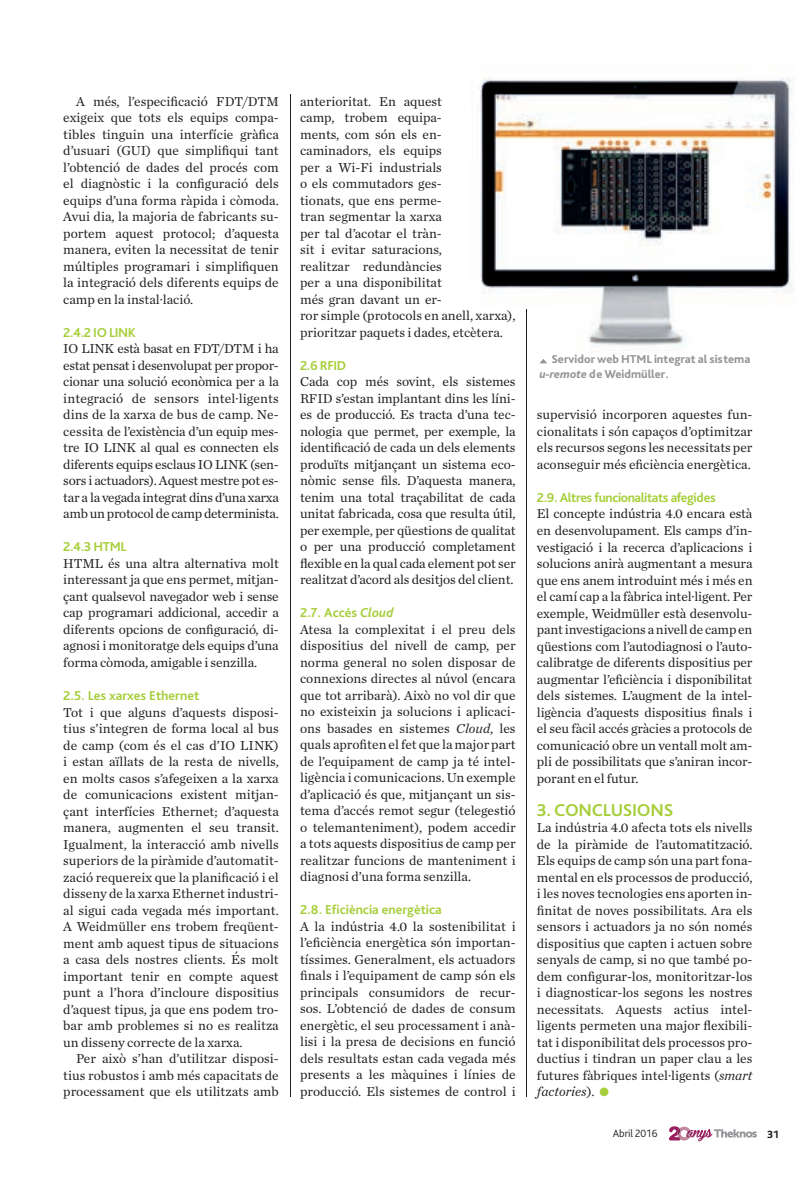
<style>
.page{position:relative;width:812px;height:1183px;background:#fff}
.page>*{position:absolute;margin:0;border:0;box-sizing:border-box;transform-origin:0 0}
.t1{font:700 18px "Bliss Pro";letter-spacing:-.015em;color:#a6ce39}
.t2{font:13.5px/16.5px "Chronicle Text G1";color:#231f20;text-align:justify}
.t3{font:700 13.5px "Bliss Pro";letter-spacing:-.03em;color:#a6ce39}
.t4{font:700 13.5px "Bliss Pro";color:#a6ce39}
.t5{font:800 12px/14.2px "Bliss Pro";color:#939598}
.t6{font:300 11.1px "Bliss Pro";letter-spacing:-.01em;color:#231f20}
.t7{font:800 11.1px "Bliss Pro";color:#231f20}
.s1{font-style:italic}
.s2{color:#a6ce39}
</style>
<div class="page">
<svg style="left:669px;top:1126px;width:88px;height:15px"></svg>
<img style="left:479px;top:78px;width:315px;height:269px">
<hr style="left:290px;top:94px;width:1px;height:1002px;background:#231f20">
<hr style="left:526px;top:309px;width:1px;height:787px;background:#231f20">
<svg style="left:540px;top:359px;width:7px;height:4px"></svg>
<p class="t2" style="left:63px;top:92px;width:217px;text-indent:13px">A més, l’especificació FDT/DTM exigeix que tots els equips compa&shy;tibles tinguin una interfície gràfica d’usuari (GUI) que simplifiqui tant l’obtenció de dades del procés com el diagnòstic i la configuració dels equips d’una forma ràpida i còmoda.<br>Avui dia, la majoria de fabricants su&shy;portem aquest protocol; d’aquesta manera, eviten la necessitat de tenir múltiples programari i simplifiquen la integració dels diferents equips de camp en la instal·lació.</p>
<p class="t3" style="left:63px;top:324px;width:74px">2.4.2 IO LINK</p>
<p class="t2" style="left:63px;top:340px;width:217px">IO LINK està basat en FDT/DTM i ha estat pensat i desenvolupat per propor&shy;cionar una solució econòmica per a la integració de sensors intel·ligents dins de la xarxa de bus de camp. Ne&shy;cessita de l’existència d’un equip mes&shy;tre IO LINK al qual es connecten els diferents equips esclaus IO LINK (sen&shy;sors i actuadors). Aquest mestre pot es&shy;tar a la vegada integrat dins d’una xarxa amb un protocol de camp determinista.</p>
<p class="t3" style="left:63px;top:538px;width:65px">2.4.3 HTML</p>
<p class="t2" style="left:63px;top:554px;width:217px">HTML és una altra alternativa molt interessant ja que ens permet, mitjan&shy;çant qualsevol navegador web i sense cap programari addicional, accedir a diferents opcions de configuració, di&shy;agnosi i monitoratge dels equips d’una forma còmoda, amigable i senzilla.</p>
<p class="t4" style="left:63px;top:687px;width:137px">2.5. Les xarxes Ethernet</p>
<p class="t2" style="left:63px;top:703px;width:217px">Tot i que alguns d’aquests disposi&shy;tius s’integren de forma local al bus de camp (com és el cas d’IO LINK) i estan aïllats de la resta de nivells, en molts casos s’afegeixen a la xarxa de comunicacions existent mitjan&shy;çant interfícies Ethernet; d’aquesta manera, augmenten el seu transit.<br>Igualment, la interacció amb nivells superiors de la piràmide d’automatit&shy;zació requereix que la planificació i el disseny de la xarxa Ethernet industri&shy;al sigui cada vegada més important.<br>A Weidmüller ens trobem freqüent&shy;ment amb aquest tipus de situacions a casa dels nostres clients. És molt important tenir en compte aquest punt a l’hora d’incloure dispositius d’aquest tipus, ja que ens podem tro&shy;bar amb problemes si no es realitza un disseny correcte de la xarxa.</p>
<p class="t2" style="left:63px;top:1049px;width:217px;text-indent:13px">Per això s’han d’utilitzar disposi&shy;tius robustos i amb més capacitats de processament que els utilitzats amb</p>
<p class="t2" style="left:300px;top:92px;width:217px;text-align:left">anterioritat. En aquest<br>camp, trobem equipa-<br>ments, com són els en&shy;caminadors, els equips<br>per a Wi-Fi industrials<br>o els commutadors ges-<br>tionats, que ens perme-<br>tran segmentar la xarxa<br>per tal d’acotar el tràn-<br>sit i evitar saturacions,<br>realitzar redundàncies<br>per a una disponibilitat<br>més gran davant un er-<br>ror simple (protocols en anell, xarxa), prioritzar paquets i dades, etcètera.</p>
<p class="t3" style="left:300px;top:357px;width:48px">2.6 RFID</p>
<p class="t2" style="left:300px;top:372px;width:217px">Cada cop més sovint, els sistemes RFID s’estan implantant dins les líni&shy;es de producció. Es tracta d’una tec&shy;nologia que permet, per exemple, la identificació de cada un dels elements produïts mitjançant un sistema eco&shy;nòmic sense fils. D’aquesta manera, tenim una total traçabilitat de cada unitat fabricada, cosa que resulta útil, per exemple, per qüestions de qualitat o per una producció completament flexible en la qual cada element pot ser realitzat d’acord als desitjos del client.</p>
<p class="t3" style="left:300px;top:604px;width:95px">2.7. Accés <span class="s1">Cloud</span></p>
<p class="t2" style="left:300px;top:620px;width:217px">Atesa la complexitat i el preu dels dispositius del nivell de camp, per norma general no solen disposar de connexions directes al núvol (encara que tot arribarà). Això no vol dir que no existeixin ja solucions i aplicaci&shy;ons basades en sistemes <span class="s1">Cloud</span>, les quals aprofiten el fet que la major part de l’equipament de camp ja té intel&shy;ligència i comunicacions. Un exemple d’aplicació és que, mitjançant un sis&shy;tema d’accés remot segur (telegestió o telemanteniment), podem accedir a tots aquests dispositius de camp per realitzar funcions de manteniment i diagnosi d’una forma senzilla.</p>
<p class="t4" style="left:300px;top:901px;width:143px">2.8. Eficiència energètica</p>
<p class="t2" style="left:300px;top:917px;width:217px">A la indústria 4.0 la sostenibilitat i l’eficiència energètica són importan&shy;tíssimes. Generalment, els actuadors finals i l’equipament de camp són els principals consumidors de recur&shy;sos. L’obtenció de dades de consum energètic, el seu processament i anà&shy;lisi i la presa de decisions en funció dels resultats estan cada vegada més presents a les màquines i línies de producció. Els sistemes de control i</p>
<p class="t5" style="left:539px;top:352px;width:212px;text-indent:12px">Servidor web HTML integrat al sistema <span class="s1">u-remote</span> de Weidmüller.</p>
<p class="t2" style="left:537px;top:406px;width:217px">supervisió incorporen aquestes fun&shy;cionalitats i són capaços d’optimitzar els recursos segons les necessitats per aconseguir més eficiència energètica.</p>
<p class="t3" style="left:537px;top:489px;width:180px">2.9. Altres funcionalitats afegides</p>
<p class="t2" style="left:537px;top:505px;width:217px">El concepte indústria 4.0 encara està en desenvolupament. Els camps d’in&shy;vestigació i la recerca d’aplicacions i solucions anirà augmentant a mesura que ens anem introduint més i més en el camí cap a la fàbrica intel·ligent. Per exemple, Weidmüller està desenvolu&shy;pant investigacions a nivell de camp en qüestions com l’autodiagnosi o l’auto&shy;calibratge de diferents dispositius per augmentar l’eficiència i disponibilitat dels sistemes. L’augment de la intel&shy;ligència d’aquests dispositius finals i el seu fàcil accés gràcies a protocols de comunicació obre un ventall molt am&shy;pli de possibilitats que s’aniran incor&shy;porant en el futur.</p>
<h1 class="t1" style="left:537px;top:798px;width:138px">3. CONCLUSIONS</h1>
<p class="t2" style="left:537px;top:818px;width:217px">La indústria 4.0 afecta tots els nivells de la piràmide de l’automatització.<br>Els equips de camp són una part fona&shy;mental en els processos de producció, i les noves tecnologies ens aporten in&shy;finitat de noves possibilitats. Ara els sensors i actuadors ja no són només dispositius que capten i actuen sobre senyals de camp, si no que també po&shy;dem configurar-los, monitoritzar-los i diagnosticar-los segons les nostres necessitats. Aquests actius intel&shy;ligents permeten una major flexibili&shy;tat i disponibilitat dels processos pro&shy;ductius i tindran un paper clau a les futures fàbriques intel·ligents (<span class="s1">smart factories</span>). <span class="s2">●</span></p>
<p class="t6" style="left:613px;top:1126px;width:46px">Abril 2016</p>
<p class="t7" style="left:767px;top:1126px;width:14px">31</p>
</div>
